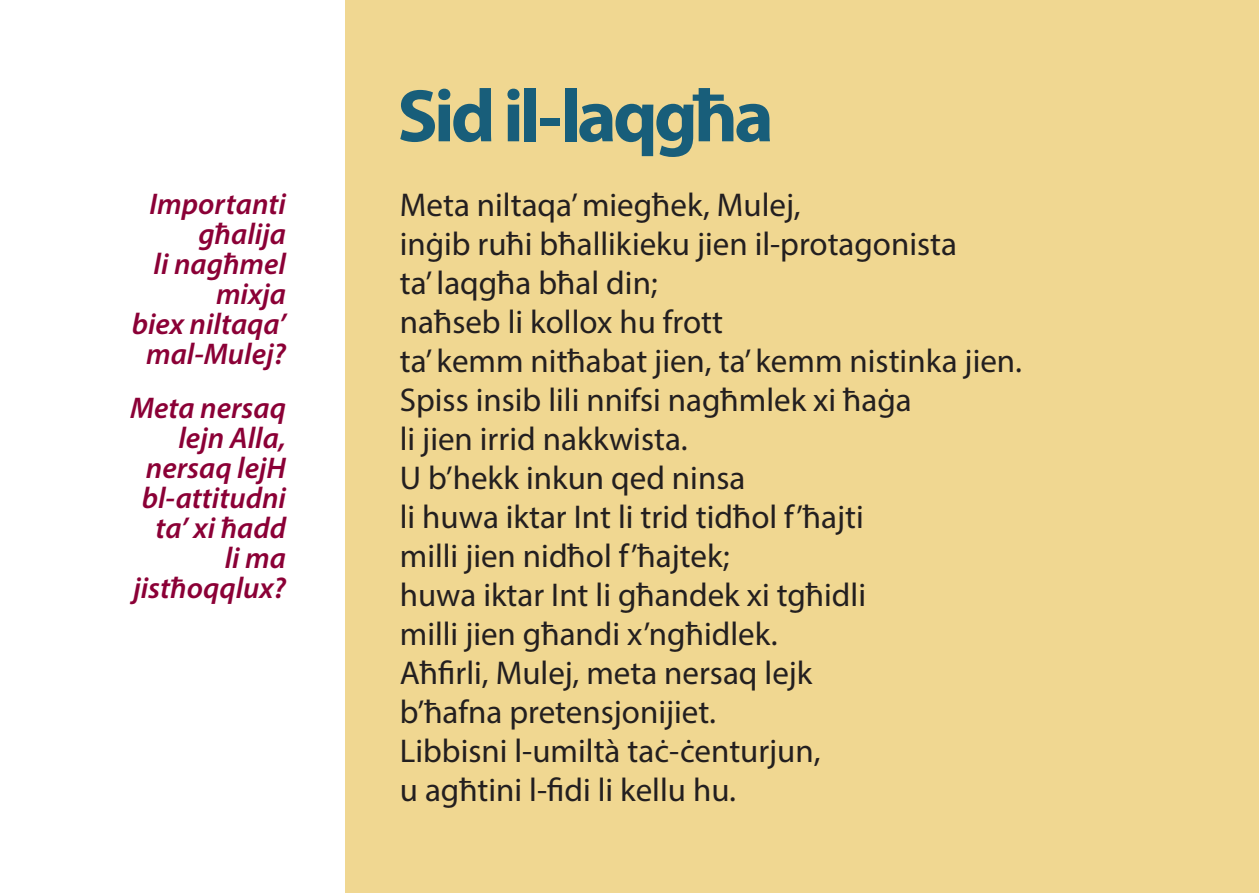
<style>
.page{position:relative;width:1259px;height:893px;background:#fff}
.page>*{position:absolute;margin:0;border:0;box-sizing:border-box;transform-origin:0 0}
.jub-boldheadings{font:700 75px "Myriad Pro";letter-spacing:-.05em;color:#185e7a}
.t1{font:33px/39px "Myriad Pro";color:#231f20}
.t2{font:italic 600 30px/30px "Myriad Pro";color:#8b0036;text-align:right}
</style>
<div class="page">
<div style="left:345px;top:0;width:914px;height:893px;background:#f0d791"></div>
<p class="t2" style="left:149px;top:188px;width:138px">Importanti għalija</p>
<p class="t2" style="left:154px;top:248px;width:134px">li nagħmel</p>
<p class="t2" style="left:216px;top:278px;width:71px">mixja</p>
<p class="t2" style="left:132px;top:308px;width:156px">biex niltaqa’</p>
<p class="t2" style="left:146px;top:338px;width:141px">mal-Mulej?</p>
<p class="t2" style="left:130px;top:392px;width:157px">Meta nersaq lejn Alla,</p>
<p class="t2" style="left:142px;top:452px;width:146px;text-align:left">nersaq lejH bl-attitudni</p>
<p class="t2" style="left:155px;top:512px;width:132px">ta’ xi ħadd</p>
<p class="t2" style="left:225px;top:542px;width:63px">li ma</p>
<p class="t2" style="left:133px;top:572px;width:154px">jistħoqqlux?</p>
<p class="jub-boldheadings" style="left:397px;top:67px;width:378px">Sid il-laqgħa</p>
<p class="t1" style="left:400px;top:185px;width:402px">Meta niltaqa’ miegħek, Mulej,</p>
<p class="t1" style="left:400px;top:224px;width:559px">inġib ruħi bħallikieku jien il-protagonista</p>
<p class="t1" style="left:400px;top:263px;width:259px">ta’ laqgħa bħal din;</p>
<p class="t1" style="left:400px;top:302px;width:325px">naħseb li kollox hu frott</p>
<p class="t1" style="left:400px;top:341px;width:624px">ta’ kemm nitħabat jien, ta’ kemm nistinka jien.</p>
<p class="t1" style="left:400px;top:380px;width:513px">Spiss insib lili nnifsi nagħmlek xi ħaġa</p>
<p class="t1" style="left:400px;top:419px;width:289px">li jien irrid nakkwista.</p>
<p class="t1" style="left:400px;top:458px;width:347px">U b’hekk inkun qed ninsa</p>
<p class="t1" style="left:400px;top:497px;width:465px">li huwa iktar Int li trid tidħol f’ħajti</p>
<p class="t1" style="left:400px;top:536px;width:331px">milli jien nidħol f’ħajtek;</p>
<p class="t1" style="left:400px;top:575px;width:468px">huwa iktar Int li għandek xi tgħidli milli jien għandi x’ngħidlek.</p>
<p class="t1" style="left:400px;top:653px;width:414px">Aħfirli, Mulej, meta nersaq lejk b’ħafna pretensjonijiet.</p>
<p class="t1" style="left:400px;top:731px;width:422px">Libbisni l-umiltà taċ-ċenturjun, u agħtini l-fidi li kellu hu.</p>
</div>
